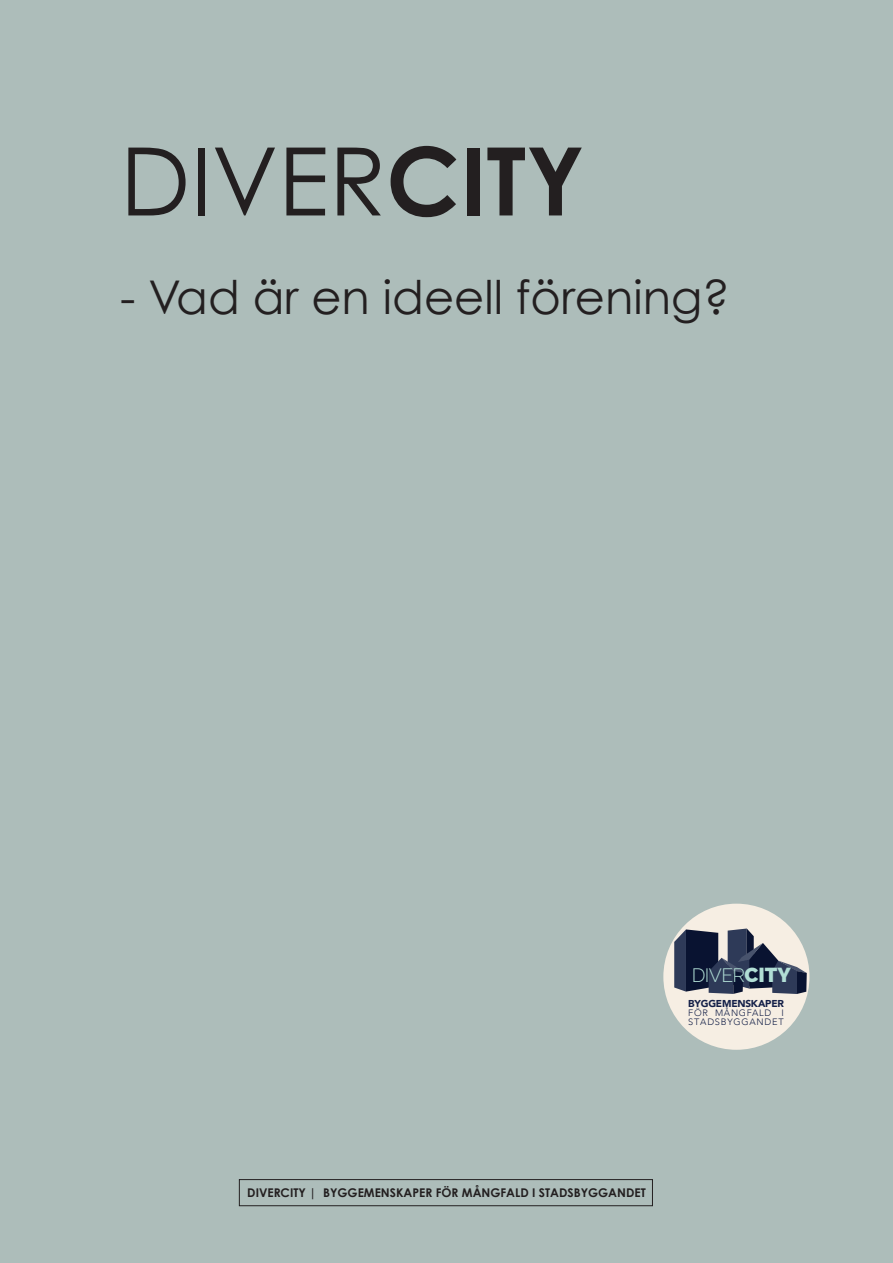
<style>
.page{position:relative;width:893px;height:1263px;background:#adbdba}
.page>*{position:absolute;margin:0;border:0;box-sizing:border-box;transform-origin:0 0}
.t1{font:94.5px "Century Gothic";color:#231f20}
.t2{font:46.5px "Century Gothic";color:#231f20}
.t3{font:300 19.2px "Raleway";letter-spacing:-.03em;color:#b1ded5}
.t4{font:700 12px "Century Gothic";color:#231f20}
.t5{font:900 10.05px "Avenir";letter-spacing:-.02em;color:#142048}
.t6{font:300 9.3px/9.3px "Avenir";letter-spacing:.085em;color:#142048}
.s1{font-weight:700}
.s2{font-weight:900;font-size:20.1px}
</style>
<div class="page">
<div style="left:239px;top:1179px;width:414px;height:27px;border:1px solid #231f20"></div>
<div style="left:663px;top:904px;width:146px;height:146px;background:#f6eee3;border-radius:50%"></div>
<svg style="left:674px;top:928px;width:133px;height:66px"></svg>
<p class="t1" style="left:120px;top:124px;width:466px">DIVER<span class="s1">CITY</span></p>
<p class="t2" style="left:120px;top:269px;width:611px">- Vad är en ideell förening?</p>
<p class="t3" style="left:692px;top:964px;width:101px">DIVER<span class="s2">CITY</span></p>
<p class="t5" style="left:688px;top:995px;width:97px">BYGGEMENSKAPER</p>
<p class="t6" style="left:688px;top:1008px;width:97px">FÖR MÅNGFALD I<br>STADSBYGGANDET</p>
<p class="t4" style="left:247px;top:1184px;width:400px">DIVERCITY | BYGGEMENSKAPER FÖR MÅNGFALD I STADSBYGGANDET</p>
</div>
